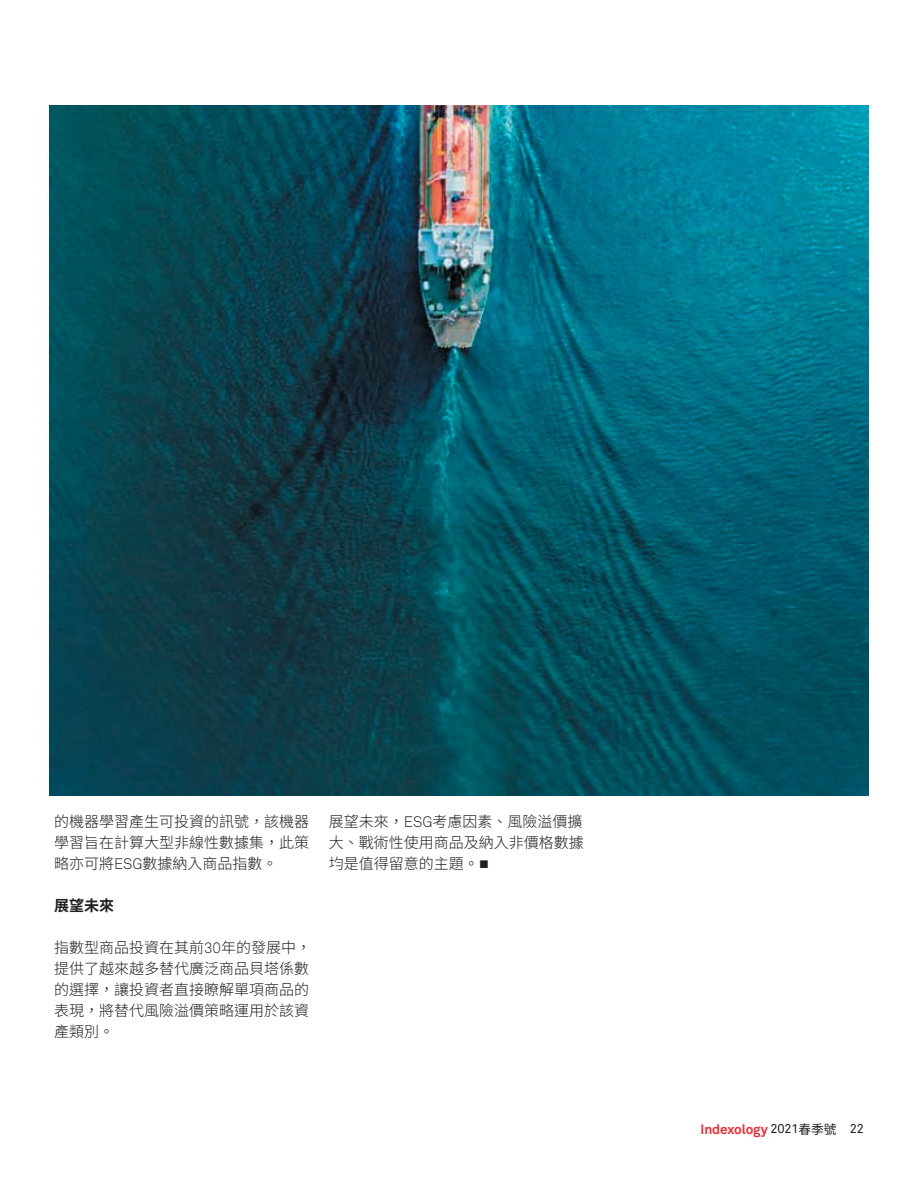
<style>
.page{position:relative;width:918px;height:1188px;background:#fff}
.page>*{position:absolute;margin:0;border:0;box-sizing:border-box;transform-origin:0 0}
.t1{font:300 15px/21px "Noto Sans CJ Ktc";color:#1e1e20;text-align:justify}
.t2{font:700 15px "Noto Sans CJ Ktc";color:#231f20}
.t3{font:700 13.5px "Akkurat Pro";letter-spacing:-.01em;color:#ee2d34}
.s1{font-family:"Akkurat Light Pro";font-weight:400}
.s2{color:#231f20}
.s3{font-weight:400;font-size:12.75px;color:#1e1e20}
.s4{font-family:"Noto Sans CJ Ktc";font-weight:400;font-size:12.75px;color:#1e1e20}
</style>
<div class="page">
<img style="left:49px;top:105px;width:820px;height:691px">
<p class="t1" style="left:54px;top:812px;width:256px">的機器學習產生可投資的訊號，該機器學習旨在計算大型非線性數據集，此策略亦可將<span class="s1">ESG</span>數據納入商品指數。</p>
<p class="t2" style="left:54px;top:897px;width:61px">展望未來</p>
<p class="t1" style="left:54px;top:938px;width:259px;text-align:left">指數型商品投資在其前<span class="s1">30</span>年的發展中，提供了越來越多替代廣泛商品貝塔係數的選擇，讓投資者直接瞭解單項商品的表現，將替代風險溢價策略運用於該資產類別。</p>
<p class="t1" style="left:329px;top:812px;width:257px">展望未來，<span class="s1">ESG</span>考慮因素、風險溢價擴大、戰術性使用商品及納入非價格數據均是值得留意的主題。<span class="s2">■</span></p>
<p class="t3" style="left:701px;top:1120px;width:165px">Indexology <span class="s3">2021</span><span class="s4">春季號</span> <span class="s3">22</span></p>
</div>
